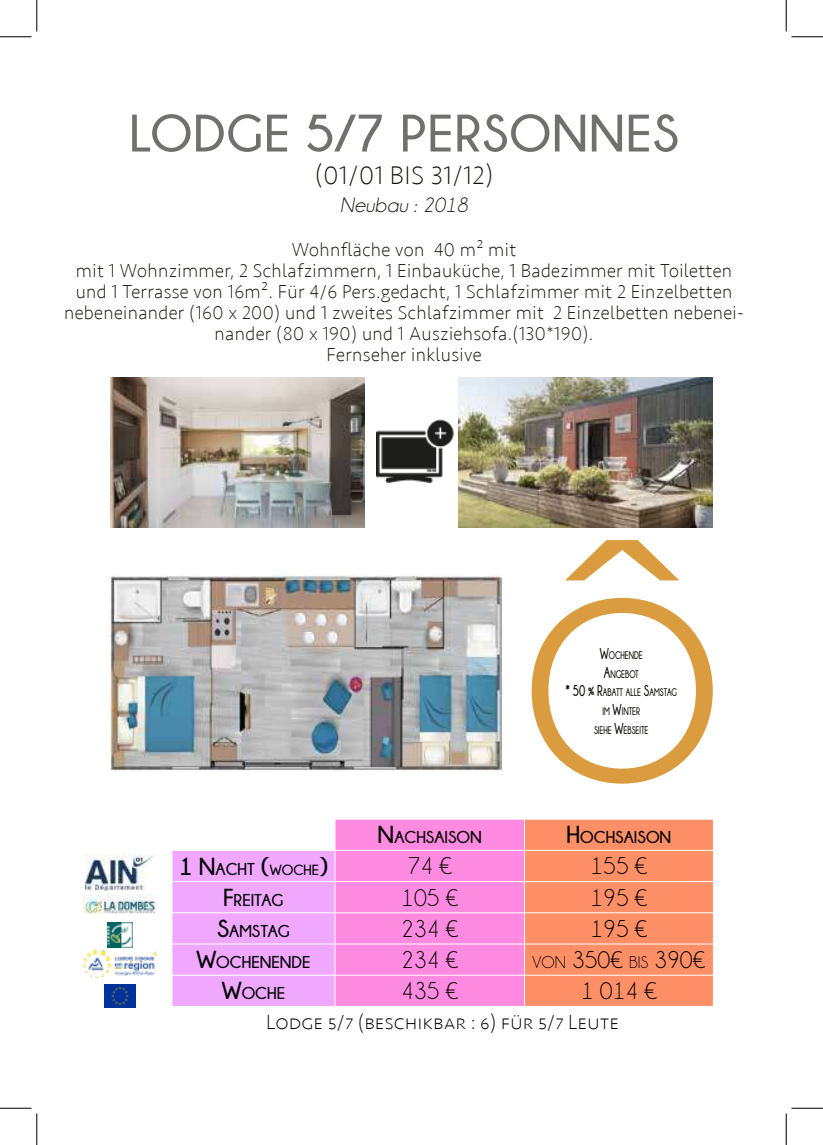
<style>
.page{position:relative;width:823px;height:1145px;background:#fff}
.page>*{position:absolute;margin:0;border:0;box-sizing:border-box;transform-origin:0 0}
.t1{font:700 52.5px "Champagne&Limousines";letter-spacing:.02em;color:#71706f}
.t2{font:200 26.25px "Seravek";letter-spacing:.02em;color:#12110c}
.t3{font:24.5px "Champagne&Limousines";color:#000}
.t4{font:200 21px "Seravek";color:#000}
.t5{font:italic 21px "Champagne&Limousines";letter-spacing:.02em;color:#12110c}
.t6{font:200 19.25px/21px "Seravek";letter-spacing:.02em;color:#12110c;text-align:center}
.t7{font:700 17.15px "Champagne&Limousines";color:#000}
.t8{font:700 14.7px "Champagne&Limousines";color:#000}
.t9{font:700 11.03px/18.9px "Champagne&Limousines";color:#12110c;text-align:center;scale:.71 1}
.s1{font-size:15.75px}
.s2{font-size:24.5px}
.s3{font-size:14.7px}
.s4{font-size:17.15px}
</style>
<div class="page">
<img style="left:110px;top:576px;width:391px;height:195px">
<svg style="left:173px;top:820px;width:540px;height:186px;background:#fb9abf"></svg>
<hr style="left:335px;top:850px;width:189px;height:1px;background:#fff">
<hr style="left:335px;top:881px;width:189px;height:1px;background:#fff">
<hr style="left:335px;top:912px;width:189px;height:1px;background:#fff">
<hr style="left:335px;top:944px;width:189px;height:1px;background:#fff">
<hr style="left:335px;top:975px;width:189px;height:1px;background:#fff">
<hr style="left:335px;top:819px;width:1px;height:31px;background:#fff">
<hr style="left:172px;top:850px;width:163px;height:1px;background:#fff">
<hr style="left:335px;top:851px;width:1px;height:30px;background:#fff">
<hr style="left:335px;top:882px;width:1px;height:31px;background:#fff">
<hr style="left:335px;top:913px;width:1px;height:31px;background:#fff">
<hr style="left:335px;top:944px;width:1px;height:31px;background:#fff">
<hr style="left:335px;top:975px;width:1px;height:31px;background:#fff">
<hr style="left:172px;top:881px;width:163px;height:1px;background:#fff">
<hr style="left:172px;top:912px;width:163px;height:1px;background:#fff">
<hr style="left:172px;top:944px;width:163px;height:1px;background:#fff">
<hr style="left:172px;top:975px;width:163px;height:1px;background:#fff">
<hr style="left:524px;top:850px;width:189px;height:1px;background:#fff">
<hr style="left:524px;top:851px;width:1px;height:30px;background:#fff">
<hr style="left:524px;top:881px;width:189px;height:1px;background:#fff">
<hr style="left:524px;top:882px;width:1px;height:31px;background:#fff">
<hr style="left:524px;top:912px;width:189px;height:1px;background:#fff">
<hr style="left:524px;top:913px;width:1px;height:31px;background:#fff">
<hr style="left:524px;top:944px;width:189px;height:1px;background:#fff">
<hr style="left:524px;top:944px;width:1px;height:31px;background:#fff">
<hr style="left:524px;top:975px;width:189px;height:1px;background:#fff">
<hr style="left:524px;top:975px;width:1px;height:31px;background:#fff">
<hr style="left:524px;top:819px;width:1px;height:31px;background:#fff">
<img style="left:458px;top:377px;width:254px;height:151px">
<img style="left:110px;top:377px;width:255px;height:151px">
<img style="left:376px;top:419px;width:78px;height:64px">
<img style="left:85px;top:855px;width:68px;height:35px">
<img style="left:107px;top:923px;width:25px;height:25px">
<img style="left:84px;top:950px;width:72px;height:27px">
<img style="left:104px;top:984px;width:32px;height:23px">
<img style="left:84px;top:895px;width:72px;height:19px">
<svg style="left:565px;top:540px;width:114px;height:40px"></svg>
<svg style="left:531px;top:598px;width:181px;height:186px"></svg>
<hr style="left:0;top:36px;width:32px;height:1px;background:#000">
<hr style="left:791px;top:36px;width:32px;height:1px;background:#000">
<hr style="left:0;top:1108px;width:32px;height:1px;background:#000">
<hr style="left:791px;top:1108px;width:32px;height:1px;background:#000">
<hr style="left:36px;top:0;width:1px;height:32px;background:#000">
<hr style="left:36px;top:1113px;width:1px;height:32px;background:#000">
<hr style="left:786px;top:0;width:1px;height:32px;background:#000">
<hr style="left:786px;top:1113px;width:1px;height:32px;background:#000">
<h1 class="t1" style="left:129px;top:104px;width:551px">LODGE 5/7 PERSONNES</h1>
<h2 class="t2" style="left:315px;top:160px;width:180px">(01/01 BIS 31/12)</h2>
<p class="t5" style="left:340px;top:195px;width:129px">Neubau : 2018</p>
<p class="t6" style="left:64px;top:239px;width:681px">Wohnfläche von 40 m² mit<br>mit 1 Wohnzimmer, 2 Schlafzimmern, 1 Einbauküche, 1 Badezimmer mit Toiletten und 1 Terrasse von 16m². Für 4/6 Pers.gedacht, 1 Schlafzimmer mit 2 Einzelbetten nebeneinander (160 x 200) und 1 zweites Schlafzimmer mit 2 Einzelbetten nebenei&shy;nander (80 x 190) und 1 Ausziehsofa.(130*190).<br>Fernseher inklusive</p>
<p class="t9" style="left:565px;top:645px;width:159px"><span class="s1">W</span>OCHENDE<br><span class="s1">A</span>NGEBOT<br><span class="s1">* 50 % R</span>ABATT ALLE <span class="s1">S</span>AMSTAG<br>IM <span class="s1">W</span>INTER<br>SIEHE <span class="s1">W</span>EBSEITE</p>
<p class="t7" style="left:377px;top:828px;width:28px"><span class="s2">N</span>ACHSAISON</p>
<p class="t7" style="left:566px;top:828px;width:25px"><span class="s2">H</span>OCHSAISON</p>
<p class="t7" style="left:179px;top:859px;width:114px"><span class="s2">1 N</span>ACHT <span class="s2">(</span><span class="s3">WOCH</span></p>
<p class="t8" style="left:312px;top:861px;width:18px">E<span class="s2">)</span></p>
<p class="t3" style="left:407px;top:854px;width:46px">74 €</p>
<p class="t3" style="left:590px;top:854px;width:58px">155 €</p>
<p class="t7" style="left:223px;top:890px;width:62px"><span class="s2">F</span>REITAG</p>
<p class="t3" style="left:401px;top:885px;width:58px">105 €</p>
<p class="t3" style="left:590px;top:885px;width:58px">195 €</p>
<p class="t7" style="left:217px;top:922px;width:74px"><span class="s2">S</span>AMSTAG</p>
<p class="t3" style="left:401px;top:916px;width:58px">234 €</p>
<p class="t3" style="left:590px;top:916px;width:58px">195 €</p>
<p class="t7" style="left:196px;top:953px;width:33px"><span class="s2">W</span>OCH</p>
<p class="t7" style="left:251px;top:953px;width:61px">ENENDE</p>
<p class="t3" style="left:401px;top:948px;width:58px">234 €</p>
<p class="t3" style="left:532px;top:948px;width:174px"><span class="s4">VON</span> 350€ <span class="s4">BIS</span> 390€</p>
<p class="t7" style="left:222px;top:984px;width:33px"><span class="s2">W</span>OCH</p>
<p class="t7" style="left:277px;top:984px;width:10px">E</p>
<p class="t3" style="left:401px;top:979px;width:58px">435 €</p>
<p class="t3" style="left:581px;top:979px;width:77px">1 014 €</p>
<p class="t4" style="left:266px;top:1010px;width:354px">Lodge 5/7 (beschikbar : 6) für 5/7 Leute</p>
</div>
